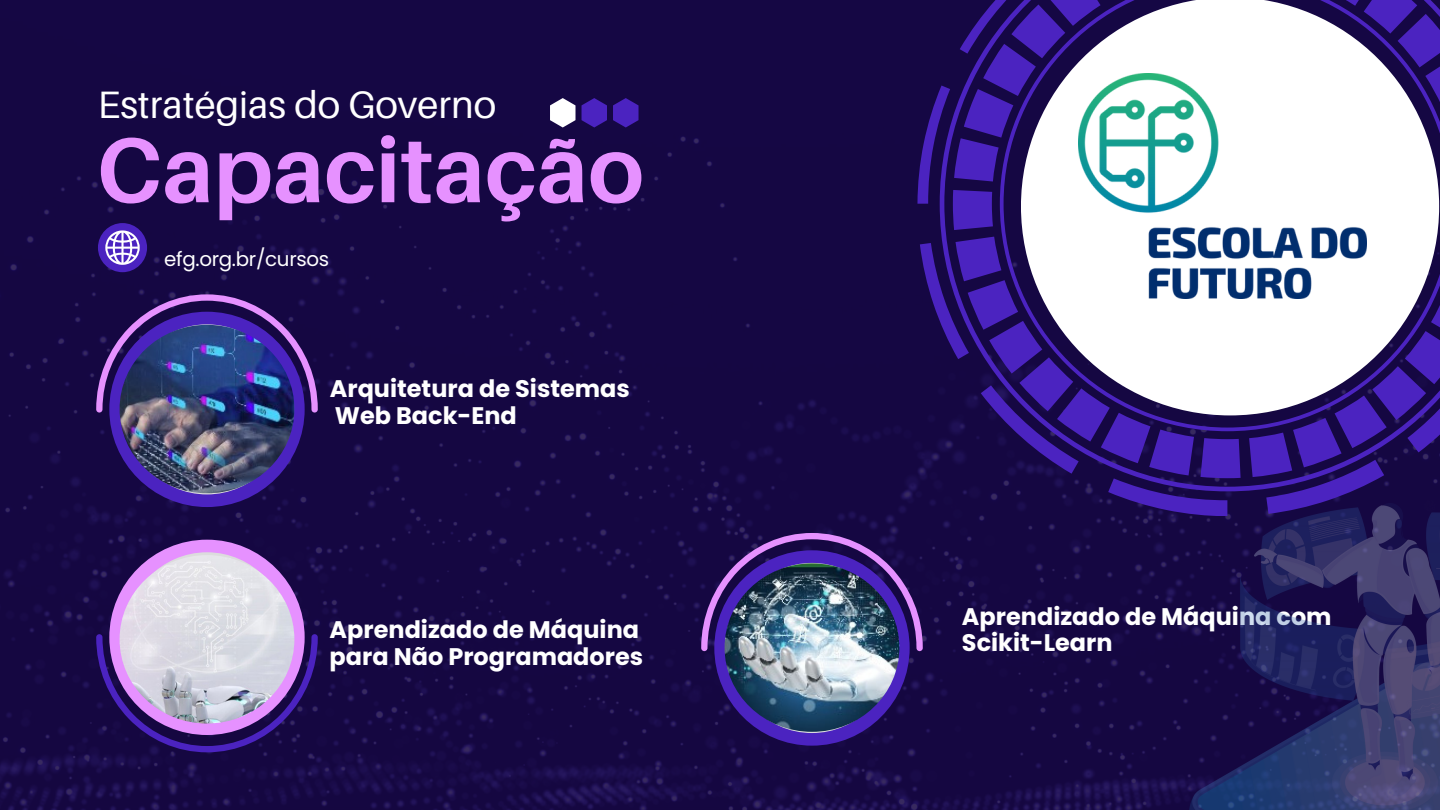
<style>
.page{position:relative;width:1440px;height:810px;background:#150743}
.page>*{position:absolute;margin:0;border:0;box-sizing:border-box;transform-origin:0 0}
.t1{font:700 91.8px "Aileron";color:#e691ff}
.t2{font:38.2px "Aileron";color:#fff}
.t3{font:700 24px/26.4px "Poppins";color:#fff}
.t4{font:19.8px "Poppins";letter-spacing:-.015em;color:#fff}
</style>
<div class="page">
<svg style="left:940px;top:0;width:500px;height:491px;background:#19094b"></svg>
<svg style="left:953px;top:0;width:487px;height:478px;background:#2e147d"></svg>
<svg style="left:1407px;top:351px;width:33px;height:101px"></svg>
<svg style="left:1266px;top:460px;width:118px;height:43px;background:#301582"></svg>
<svg style="left:1108px;top:478px;width:119px;height:38px;background:#2d1479"></svg>
<svg style="left:981px;top:385px;width:98px;height:89px;background:#27106b"></svg>
<svg style="left:920px;top:243px;width:49px;height:116px;background:#291172"></svg>
<svg style="left:917px;top:86px;width:33px;height:118px;background:#291173"></svg>
<svg style="left:960px;top:0;width:61px;height:54px;background:#250f6a"></svg>
<svg style="left:1439px;top:0;width:1px;height:19px"></svg>
<svg style="left:547px;top:97px;width:94px;height:33px"></svg>
<svg style="left:1021px;top:0;width:418px;height:415px"></svg>
<img style="left:1079px;top:73px;width:287px;height:226px">
<div style="left:109px;top:312px;width:196px;height:195px;background:#4b23c0;border-radius:50%"></div>
<svg style="left:97px;top:294px;width:221px;height:119px"></svg>
<div style="left:109px;top:540px;width:196px;height:195px;background:#e691ff;border-radius:50%"></div>
<svg style="left:96px;top:634px;width:221px;height:118px"></svg>
<img style="left:120px;top:325px;width:174px;height:168px;border-radius:50%">
<img style="left:120px;top:555px;width:174px;height:169px;border-radius:50%">
<div style="left:714px;top:550px;width:196px;height:196px;background:#4b23c0;border-radius:50%"></div>
<svg style="left:702px;top:533px;width:221px;height:118px"></svg>
<img style="left:725px;top:563px;width:174px;height:169px;border-radius:50%">
<div style="left:98px;top:223px;width:49px;height:49px;background:#4b23c0;border-radius:50%"></div>
<svg style="left:105px;top:230px;width:35px;height:35px"></svg>
<img style="left:1190px;top:503px;width:250px;height:307px">
<p class="t2" style="left:98px;top:81px;width:400px">Estratégias do Governo</p>
<h1 class="t1" style="left:96px;top:113px;width:549px">Capacitação</h1>
<p class="t4" style="left:164px;top:245px;width:167px">efg.org.br/cursos</p>
<p class="t3" style="left:330px;top:376px;width:302px">Arquitetura de Sistemas<br>Web Back-End</p>
<h3 class="t3" style="left:330px;top:617px;width:315px">Aprendizado de Máquina para Não Programadores</h3>
<p class="t3" style="left:962px;top:603px;width:371px">Aprendizado de Máquina com<br>Scikit-Learn</p>
</div>
